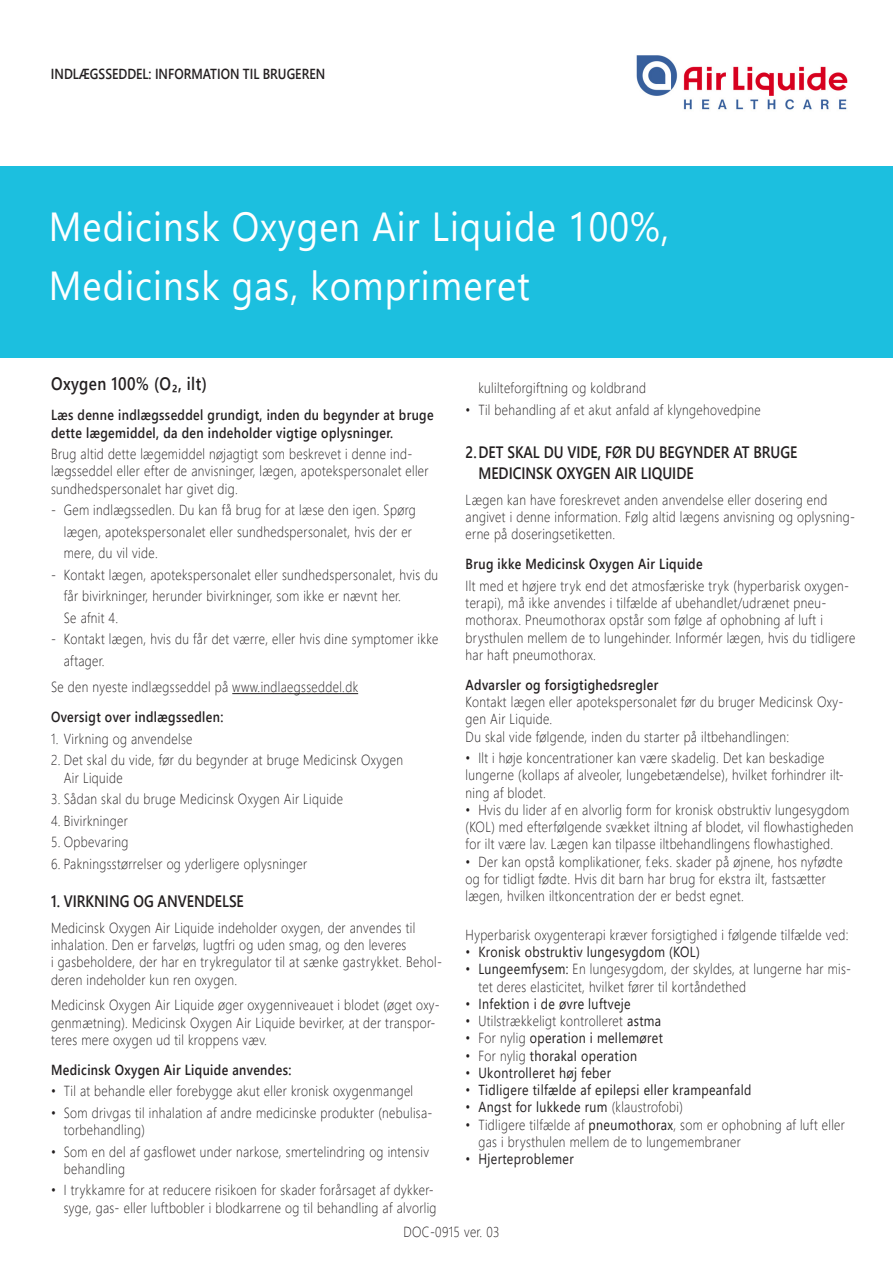
<style>
.page{position:relative;width:893px;height:1263px;background:#fff}
.page>*{position:absolute;margin:0;border:0;box-sizing:border-box;transform-origin:0 0}
.Praxis_Rubrik{font:40.5px "Segoe UI";letter-spacing:.03em;color:#fff;scale:.9 1}
._2_Underrubrik_Versa{font:600 18px "Segoe UI";letter-spacing:.03em;color:#231f20;scale:.85 1}
._1_Underrubrik_Versa{font:600 16.5px "Segoe UI";color:#231f20;scale:.85 1}
.Praxis_brödtext{font:300 14.55px/17.2px "Segoe UI";letter-spacing:.03em;color:#231f20;scale:.85 1}
.Praxis_brödtext-2{font:14.55px "Segoe UI";letter-spacing:.03em;color:#231f20;scale:.85 1}
._2_Underrubrik_Versa-2{font:300 14.55px/17.2px "Segoe UI";letter-spacing:.03em;color:#231f20;scale:.85 1}
._1_Underrubrik_Versa-2{font:300 14.55px/17.2px "Segoe UI";letter-spacing:.03em;color:#231f20;scale:.85 1}
.Praxis_brödtext-3{font:600 14.55px/17.2px "Segoe UI";letter-spacing:.03em;color:#231f20;scale:.85 1}
._2_Underrubrik_Versa-3{font:600 14.55px "Segoe UI";letter-spacing:.03em;color:#231f20;scale:.85 1}
.INFORMATION_TLL_ANV{font:600 14.55px "Segoe UI";color:#231f20;scale:.85 1}
.s1{font-weight:600}
.s2{font-weight:300}
.s3{font-weight:400}
</style>
<div class="page">
<div style="left:0;top:166px;width:893px;height:192px;background:#1cbfdf"></div>
<hr style="left:232px;top:693px;width:126px;height:1px;background:#231f20">
<img style="left:636px;top:55px;width:212px;height:55px">
<p class="INFORMATION_TLL_ANV" style="left:51px;top:60px;width:324px">INDLÆGSSEDDEL: INFORMATION TIL BRUGEREN</p>
<p class="Praxis_Rubrik" style="left:49px;top:189px;width:691px">Medicinsk Oxygen Air Liquide 100%,</p>
<p class="Praxis_Rubrik" style="left:49px;top:247px;width:536px">Medicinsk gas, komprimeret</p>
<p class="_2_Underrubrik_Versa" style="left:51px;top:367px;width:185px">Oxygen 100% (O₂, ilt)</p>
<p class="Praxis_brödtext-3" style="left:51px;top:405px;width:452px">Læs denne indlægsseddel grundigt, inden du begynder at bruge dette lægemiddel, da den indeholder vigtige oplysninger.</p>
<p class="Praxis_brödtext" style="left:51px;top:444px;width:446px">Brug altid dette lægemiddel nøjagtigt som beskrevet i denne ind&shy;lægsseddel eller efter de anvisninger, lægen, apotekspersonalet eller sundhedspersonalet har givet dig.</p>
<p class="Praxis_brödtext" style="left:51px;top:500px;width:431px">- Gem indlægssedlen. Du kan få brug for at læse den igen. Spørg</p>
<p class="Praxis_brödtext" style="left:64px;top:521px;width:411px">lægen, apotekspersonalet eller sundhedspersonalet, hvis der er</p>
<p class="Praxis_brödtext" style="left:64px;top:543px;width:112px">mere, du vil vide.</p>
<p class="Praxis_brödtext" style="left:51px;top:564px;width:457px">- Kontakt lægen, apotekspersonalet eller sundhedspersonalet, hvis du</p>
<p class="Praxis_brödtext" style="left:64px;top:586px;width:398px">får bivirkninger, herunder bivirkninger, som ikke er nævnt her.</p>
<p class="Praxis_brödtext" style="left:64px;top:607px;width:66px">Se afnit 4.</p>
<p class="Praxis_brödtext" style="left:51px;top:629px;width:457px">- Kontakt lægen, hvis du får det værre, eller hvis dine symptomer ikke</p>
<p class="Praxis_brödtext" style="left:64px;top:650px;width:49px">aftager.</p>
<p class="Praxis_brödtext" style="left:51px;top:677px;width:363px">Se den nyeste indlægsseddel på www.indlaegsseddel.dk</p>
<p class="_2_Underrubrik_Versa-3" style="left:51px;top:703px;width:204px">Oversigt over indlægssedlen:</p>
<p class="Praxis_brödtext" style="left:51px;top:729px;width:168px">1. Virkning og anvendelse</p>
<p class="Praxis_brödtext" style="left:51px;top:750px;width:416px">2. Det skal du vide, før du begynder at bruge Medicinsk Oxygen</p>
<p class="Praxis_brödtext" style="left:64px;top:767px;width:71px">Air Liquide</p>
<p class="Praxis_brödtext" style="left:51px;top:789px;width:345px">3. Sådan skal du bruge Medicinsk Oxygen Air Liquide</p>
<p class="Praxis_brödtext" style="left:51px;top:810px;width:92px">4. Bivirkninger</p>
<p class="Praxis_brödtext" style="left:51px;top:832px;width:93px">5. Opbevaring</p>
<p class="Praxis_brödtext" style="left:51px;top:853px;width:303px">6. Pakningsstørrelser og yderligere oplysninger</p>
<p class="_1_Underrubrik_Versa" style="left:51px;top:886px;width:228px">1. VIRKNING OG ANVENDELSE</p>
<p class="Praxis_brödtext" style="left:51px;top:918px;width:461px">Medicinsk Oxygen Air Liquide indeholder oxygen, der anvendes til inhalation. Den er farveløs, lugtfri og uden smag, og den leveres<br>i gasbeholdere, der har en trykregulator til at sænke gastrykket. Behol&shy;deren indeholder kun ren oxygen.</p>
<p class="Praxis_brödtext" style="left:51px;top:995px;width:459px">Medicinsk Oxygen Air Liquide øger oxygenniveauet i blodet (øget oxy&shy;genmætning). Medicinsk Oxygen Air Liquide bevirker, at der transpor&shy;teres mere oxygen ud til kroppens væv.</p>
<p class="_2_Underrubrik_Versa-3" style="left:51px;top:1056px;width:284px">Medicinsk Oxygen Air Liquide anvendes:</p>
<p class="Praxis_brödtext" style="left:51px;top:1081px;width:427px">• Til at behandle eller forebygge akut eller kronisk oxygenmangel</p>
<p class="Praxis_brödtext" style="left:64px;top:1103px;width:435px;text-indent:-13px">• Som drivgas til inhalation af andre medicinske produkter (nebulisa&shy;torbehandling)</p>
<p class="Praxis_brödtext" style="left:64px;top:1141px;width:431px;text-indent:-13px">• Som en del af gasflowet under narkose, smertelindring og intensiv behandling</p>
<p class="Praxis_brödtext" style="left:51px;top:1180px;width:455px;text-align:right">• I trykkamre for at reducere risikoen for skader forårsaget af dykker&shy;syge, gas- eller luftbobler i blodkarrene og til behandling af alvorlig</p>
<p class="Praxis_brödtext" style="left:478px;top:378px;width:199px">kulilteforgiftning og koldbrand</p>
<p class="Praxis_brödtext" style="left:466px;top:400px;width:349px">• Til behandling af et akut anfald af klyngehovedpine</p>
<p class="_1_Underrubrik_Versa" style="left:466px;top:436px;width:392px">2.DET SKAL DU VIDE, FØR DU BEGYNDER AT BRUGE</p>
<p class="_1_Underrubrik_Versa" style="left:478px;top:458px;width:255px">MEDICINSK OXYGEN AIR LIQUIDE</p>
<p class="_1_Underrubrik_Versa-2" style="left:466px;top:490px;width:460px">Lægen kan have foreskrevet anden anvendelse eller dosering end angivet i denne information. Følg altid lægens anvisning og oplysning&shy;erne på doseringsetiketten.</p>
<p class="_2_Underrubrik_Versa-3" style="left:466px;top:550px;width:280px">Brug ikke Medicinsk Oxygen Air Liquide</p>
<p class="Praxis_brödtext" style="left:466px;top:576px;width:460px">Ilt med et højere tryk end det atmosfæriske tryk (hyperbarisk oxygen&shy;terapi), må ikke anvendes i tilfælde af ubehandlet/udrænet pneu&shy;mothorax. Pneumothorax opstår som følge af ophobning af luft i brysthulen mellem de to lungehinder. Informér lægen, hvis du tidligere har haft pneumothorax.</p>
<p class="_2_Underrubrik_Versa-2" style="left:466px;top:675px;width:446px"><span class="s1">Advarsler og forsigtighedsregler<br></span>Kontakt lægen eller apotekspersonalet før du bruger Medicinsk Oxy&shy;gen Air Liquide.<br>Du skal vide følgende, inden du starter på iltbehandlingen:</p>
<p class="Praxis_brödtext" style="left:466px;top:748px;width:446px">• Ilt i høje koncentrationer kan være skadelig. Det kan beskadige lungerne (kollaps af alveoler, lungebetændelse), hvilket forhindrer ilt&shy;ning af blodet.</p>
<p class="Praxis_brödtext" style="left:466px;top:800px;width:458px">• Hvis du lider af en alvorlig form for kronisk obstruktiv lungesygdom (KOL) med efterfølgende svækket iltning af blodet, vil flowhastigheden for ilt være lav. Lægen kan tilpasse iltbehandlingens flowhastighed.</p>
<p class="Praxis_brödtext" style="left:466px;top:851px;width:445px">• Der kan opstå komplikationer, f.eks. skader på øjnene, hos nyfødte og for tidligt fødte. Hvis dit barn har brug for ekstra ilt, fastsætter lægen, hvilken iltkoncentration der er bedst egnet.</p>
<p class="Praxis_brödtext" style="left:466px;top:925px;width:452px">Hyperbarisk oxygenterapi kræver forsigtighed i følgende tilfælde ved:</p>
<p class="Praxis_brödtext-2" style="left:466px;top:938px;width:277px"><span class="s2">•</span> Kronisk obstruktiv lungesygdom (KOL)</p>
<p class="Praxis_brödtext" style="left:478px;top:959px;width:440px;text-indent:-13px">• <span class="s3">Lungeemfysem:</span> En lungesygdom, der skyldes, at lungerne har mis&shy;tet deres elasticitet, hvilket fører til kortåndethed</p>
<p class="Praxis_brödtext-2" style="left:466px;top:990px;width:196px"><span class="s2">•</span> Infektion i de øvre luftveje</p>
<p class="Praxis_brödtext" style="left:466px;top:1011px;width:232px">• Utilstrækkeligt kontrolleret <span class="s3">astma</span></p>
<p class="Praxis_brödtext-2" style="left:466px;top:1024px;width:234px"><span class="s2">• For nylig</span> operation i mellemøret</p>
<p class="Praxis_brödtext-2" style="left:466px;top:1042px;width:203px"><span class="s2">• For nylig</span> thorakal operation</p>
<p class="Praxis_brödtext-2" style="left:466px;top:1059px;width:173px"><span class="s2">•</span> Ukontrolleret høj feber</p>
<p class="Praxis_brödtext-2" style="left:466px;top:1076px;width:338px"><span class="s2">•</span> Tidligere tilfælde af epilepsi eller krampeanfald</p>
<p class="Praxis_brödtext-2" style="left:466px;top:1093px;width:257px"><span class="s2">•</span> Angst for lukkede rum <span class="s2">(klaustrofobi)</span></p>
<p class="Praxis_brödtext" style="left:478px;top:1114px;width:433px;text-indent:-13px">• Tidligere tilfælde af <span class="s3">pneumothorax</span>, som er ophobning af luft eller gas i brysthulen mellem de to lungemembraner</p>
<p class="Praxis_brödtext-2" style="left:466px;top:1145px;width:129px"><span class="s2">•</span> Hjerteproblemer</p>
<p class="Praxis_brödtext" style="left:403px;top:1222px;width:115px">DOC-0915 ver. 03</p>
</div>
